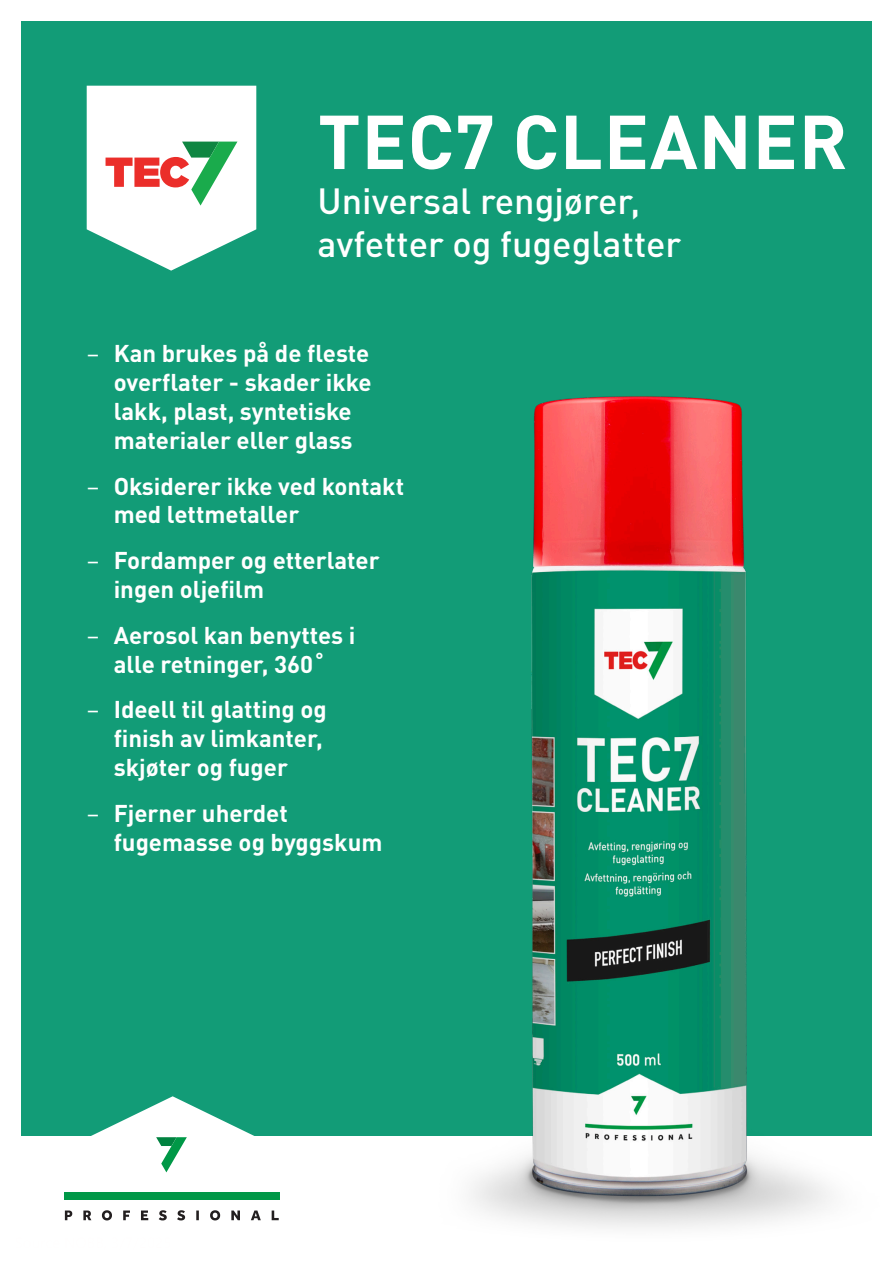
<style>
.page{position:relative;width:893px;height:1263px;background:#fff}
.page>*{position:absolute;margin:0;border:0;box-sizing:border-box;transform-origin:0 0}
.t1{font:700 75px "DIN Pro";letter-spacing:.01em;color:#fff}
.t2{font:500 36px/43.2px "DIN Pro";color:#fff}
.t3{font:700 24px/28.8px "DIN Pro";color:#fff}
.s1{font-weight:400}
</style>
<div class="page">
<div style="left:21px;top:21px;width:851px;height:1114px;background:#129c77"></div>
<svg style="left:87px;top:86px;width:169px;height:185px;background:#d8e4dc"></svg>
<div style="left:64px;top:1193px;width:215px;height:7px;background:#009847"></div>
<svg style="left:88px;top:1096px;width:169px;height:77px"></svg>
<svg style="left:65px;top:1210px;width:214px;height:10px"></svg>
<img style="left:381px;top:396px;width:491px;height:832px">
<h1 class="t1" style="left:318px;top:79px;width:531px">TEC7 CLEANER</h1>
<h2 class="t2" style="left:317px;top:176px;width:365px">Universal rengjører, avfetter og fugeglatter</h2>
<p class="t3" style="left:114px;top:336px;width:259px;text-indent:-27px"><span class="s1">–</span> Kan brukes på de fleste overflater - skader ikke lakk, plast, syntetiske materialer eller glass</p>
<p class="t3" style="left:114px;top:469px;width:292px;text-indent:-27px"><span class="s1">–</span> Oksiderer ikke ved kontakt med lettmetaller</p>
<p class="t3" style="left:114px;top:543px;width:267px;text-indent:-27px"><span class="s1">–</span> Fordamper og etterlater ingen oljefilm</p>
<p class="t3" style="left:87px;top:618px;width:270px;text-align:center"><span class="s1">–</span> Aerosol kan benyttes i alle retninger, 360˚</p>
<p class="t3" style="left:114px;top:692px;width:215px;text-indent:-27px"><span class="s1">–</span> Ideell til glatting og finish av limkanter, skjøter og fuger</p>
<p class="t3" style="left:114px;top:796px;width:270px;text-indent:-27px"><span class="s1">–</span> Fjerner uherdet fugemasse og byggskum</p>
</div>
